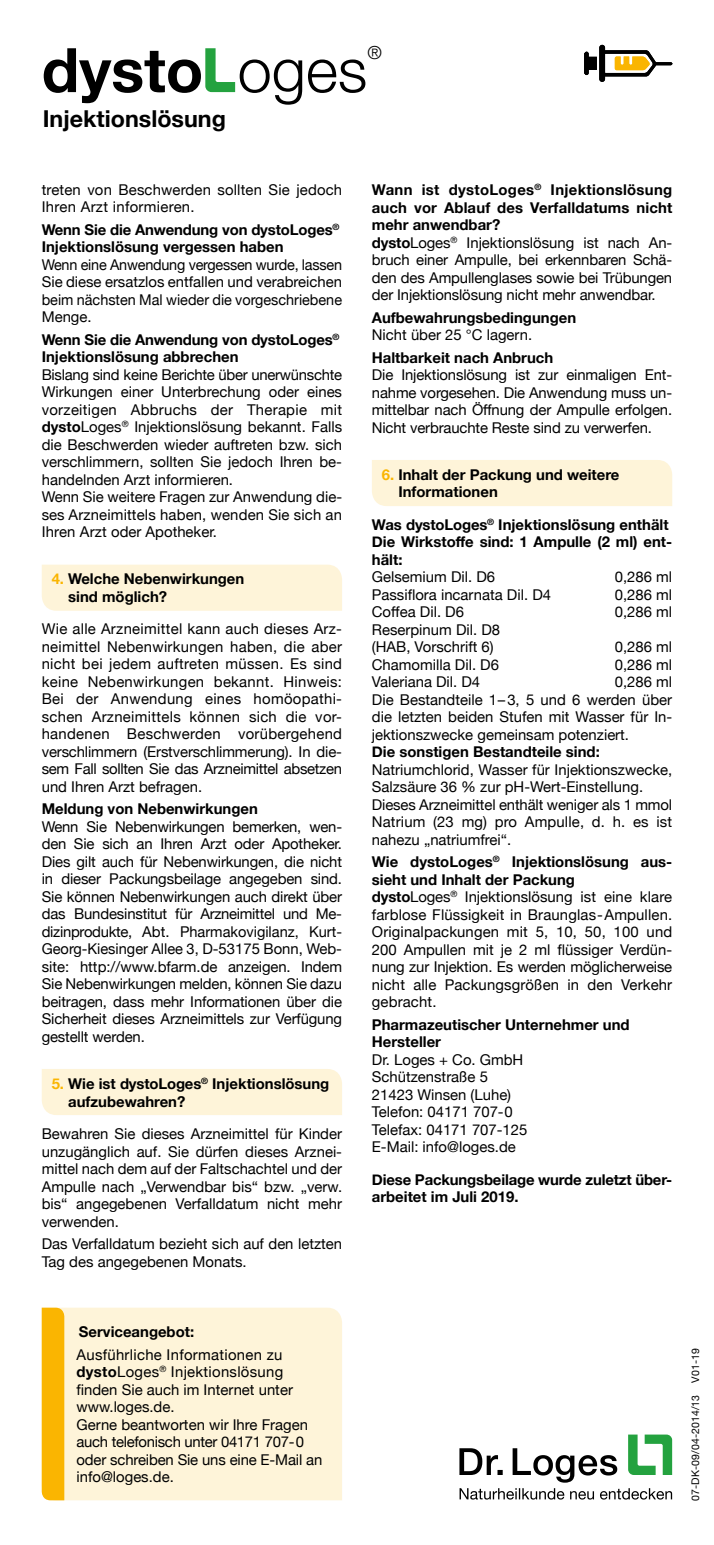
<style>
.page{position:relative;width:714px;height:1545px;background:#fff}
.page>*{position:absolute;margin:0;border:0;box-sizing:border-box;transform-origin:0 0}
.t1{font:700 61.43px "Helvetica Neue";color:#000}
.t2{font:700 23.28px "Helvetica Neue";color:#000}
.t3{font:300 18.03px "Helvetica Neue";color:#000}
.t4{font:14.88px/17.5px "Helvetica Neue";color:#000}
.t5{font:700 14.88px/17.5px "Helvetica Neue";color:#000}
.t6{font:10.5px "Helvetica Neue";letter-spacing:.01em;color:#000}
.s1{font-weight:300}
.s2{font-weight:700}
.s3{color:#fab501}
</style>
<div class="page">
<div style="left:372px;top:460px;width:300px;height:46px;background:#fef4d9"></div>
<div style="left:42px;top:565px;width:300px;height:46px;background:#fef4d9"></div>
<div style="left:42px;top:1069px;width:300px;height:46px;background:#fef4d9"></div>
<svg style="left:459px;top:1448px;width:158px;height:34px"></svg>
<svg style="left:459px;top:1488px;width:213px;height:11px"></svg>
<svg style="left:628px;top:1434px;width:44px;height:41px"></svg>
<div style="left:64px;top:1307px;width:278px;height:193px;background:#fef4d9"></div>
<div style="left:42px;top:1307px;width:22px;height:193px;background:#fab501"></div>
<svg style="left:584px;top:45px;width:88px;height:37px"></svg>
<svg style="left:205px;top:48px;width:30px;height:44px"></svg>
<h1 class="t1" style="left:42px;top:22px;width:327px">dysto <span class="s1">oges</span></h1>
<p class="t3" style="left:367px;top:38px;width:16px">®</p>
<h2 class="t2" style="left:43px;top:101px;width:185px">Injektionslösung</h2>
<p class="t4" style="left:42px;top:182px;width:302px">treten von Beschwerden sollten Sie jedoch<br>Ihren Arzt informieren.</p>
<p class="t5" style="left:42px;top:221px;width:299px">Wenn Sie die Anwendung von dystoLoges<sup>®<br></sup>Injektionslösung vergessen haben</p>
<p class="t4" style="left:42px;top:257px;width:302px;text-align:justify">Wenn eine Anwendung vergessen wurde, lassen Sie diese ersatzlos entfallen und verabreichen beim nächsten Mal wieder die vorgeschriebene Menge.</p>
<p class="t5" style="left:42px;top:331px;width:299px">Wenn Sie die Anwendung von dystoLoges<sup>®<br></sup>Injektionslösung abbrechen</p>
<p class="t4" style="left:42px;top:366px;width:302px">Bislang sind keine Berichte über unerwünschte Wirkungen einer Unterbrechung oder eines vorzeitigen Abbruchs der Therapie mit <span class="s2">dysto</span>Loges<sup>®</sup> Injektionslösung bekannt. Falls die Beschwerden wieder auftreten bzw. sich verschlimmern, sollten Sie jedoch Ihren be&shy;handelnden Arzt informieren.<br>Wenn Sie weitere Fragen zur Anwendung die&shy;ses Arzneimittels haben, wenden Sie sich an Ihren Arzt oder Apotheker.</p>
<p class="t5" style="left:68px;top:571px;width:177px;text-indent:-17px"><span class="s3">4.</span> Welche Nebenwirkungen sind möglich?</p>
<p class="t4" style="left:42px;top:621px;width:302px;text-align:justify">Wie alle Arzneimittel kann auch dieses Arz&shy;neimittel Nebenwirkungen haben, die aber nicht bei jedem auftreten müssen. Es sind keine Nebenwirkungen bekannt. Hinweis:<br>Bei der Anwendung eines homöopathi&shy;schen Arzneimittels können sich die vor&shy;handenen Beschwerden vorübergehend verschlimmern (Erstverschlimmerung). In die&shy;sem Fall sollten Sie das Arzneimittel absetzen und Ihren Arzt befragen.</p>
<p class="t5" style="left:42px;top:801px;width:217px">Meldung von Nebenwirkungen</p>
<p class="t4" style="left:42px;top:818px;width:302px;text-align:justify">Wenn Sie Nebenwirkungen bemerken, wen&shy;den Sie sich an Ihren Arzt oder Apotheker.<br>Dies gilt auch für Nebenwirkungen, die nicht in dieser Packungsbeilage angegeben sind.<br>Sie können Nebenwirkungen auch direkt über das Bundesinstitut für Arzneimittel und Me&shy;dizinprodukte, Abt. Pharmakovigilanz, Kurt-Georg-Kiesinger Allee 3, D-53175 Bonn, Web&shy;site: http://www.bfarm.de anzeigen. Indem Sie Nebenwirkungen melden, können Sie dazu beitragen, dass mehr Informationen über die Sicherheit dieses Arzneimittels zur Verfügung gestellt werden.</p>
<p class="t5" style="left:68px;top:1075px;width:262px;text-indent:-17px"><span class="s3">5.</span> Wie ist dystoLoges<sup>®</sup> Injektionslösung aufzubewahren?</p>
<p class="t4" style="left:42px;top:1126px;width:302px;text-align:justify">Bewahren Sie dieses Arzneimittel für Kinder unzugänglich auf. Sie dürfen dieses Arznei&shy;mittel nach dem auf der Faltschachtel und der Ampulle nach „Verwendbar bis“ bzw. „verw. bis“ angegebenen Verfalldatum nicht mehr verwenden.</p>
<p class="t4" style="left:42px;top:1236px;width:302px">Das Verfalldatum bezieht sich auf den letzten<br>Tag des angegebenen Monats.</p>
<p class="t4" style="left:372px;top:182px;width:302px"><span class="s2">Wann ist dystoLoges</span><sup>®</sup> <span class="s2">Injektionslösung auch vor Ablauf des Verfalldatums nicht mehr anwendbar?<br>dysto</span>Loges<sup>®</sup> Injektionslösung ist nach An&shy;bruch einer Ampulle, bei erkennbaren Schä&shy;den des Ampullenglases sowie bei Trübungen der Injektionslösung nicht mehr anwendbar.</p>
<p class="t5" style="left:372px;top:309px;width:206px">Aufbewahrungsbedingungen</p>
<p class="t4" style="left:372px;top:327px;width:162px">Nicht über 25 °C lagern.</p>
<p class="t5" style="left:372px;top:349px;width:183px">Haltbarkeit nach Anbruch</p>
<p class="t4" style="left:372px;top:367px;width:302px;text-align:justify">Die Injektionslösung ist zur einmaligen Ent&shy;nahme vorgesehen. Die Anwendung muss un&shy;mittelbar nach Öffnung der Ampulle erfolgen.<br>Nicht verbrauchte Reste sind zu verwerfen.</p>
<p class="t5" style="left:398px;top:466px;width:222px;text-indent:-17px"><span class="s3">6.</span> Inhalt der Packung und weitere<br>Informationen</p>
<p class="t5" style="left:372px;top:516px;width:302px">Was dystoLoges<sup>®</sup> Injektionslösung enthält<br>Die Wirkstoffe sind: 1 Ampulle (2 ml) ent&shy;hält:</p>
<p class="t4" style="left:372px;top:569px;width:125px">Gelsemium Dil. D6</p>
<p class="t4" style="left:614px;top:569px;width:59px">0,286 ml</p>
<p class="t4" style="left:372px;top:586px;width:181px">Passiflora incarnata Dil. D4</p>
<p class="t4" style="left:614px;top:586px;width:59px">0,286 ml</p>
<p class="t4" style="left:372px;top:604px;width:94px">Coffea Dil. D6</p>
<p class="t4" style="left:614px;top:604px;width:59px">0,286 ml</p>
<p class="t4" style="left:372px;top:621px;width:130px">Reserpinum Dil. D8 (HAB, Vorschrift 6)</p>
<p class="t4" style="left:614px;top:639px;width:59px">0,286 ml</p>
<p class="t4" style="left:372px;top:656px;width:129px">Chamomilla Dil. D6</p>
<p class="t4" style="left:614px;top:656px;width:59px">0,286 ml</p>
<p class="t4" style="left:372px;top:674px;width:110px">Valeriana Dil. D4</p>
<p class="t4" style="left:372px;top:674px;width:302px;text-align:justify;text-indent:243px">0,286 ml Die Bestandteile 1– 3, 5 und 6 werden über die letzten beiden Stufen mit Wasser für In&shy;jektionszwecke gemeinsam potenziert.</p>
<p class="t5" style="left:372px;top:743px;width:229px">Die sonstigen Bestandteile sind:</p>
<p class="t4" style="left:372px;top:761px;width:302px">Natriumchlorid, Wasser für Injektionszwecke, Salzsäure 36 % zur pH-Wert-Einstellung.<br>Dieses Arzneimittel enthält weniger als 1 mmol Natrium (23 mg) pro Ampulle, d. h. es ist nahezu „natriumfrei“.</p>
<p class="t4" style="left:372px;top:854px;width:302px"><span class="s2">Wie dystoLoges</span><sup>®</sup> <span class="s2">Injektionslösung aus&shy;sieht und Inhalt der Packung<br>dysto</span>Loges<sup>®</sup> Injektionslösung ist eine klare farblose Flüssigkeit in Braunglas- Ampullen.<br>Originalpackungen mit 5, 10, 50, 100 und 200 Ampullen mit je 2 ml flüssiger Verdün&shy;nung zur Injektion. Es werden möglicherweise nicht alle Packungsgrößen in den Verkehr gebracht.</p>
<p class="t5" style="left:372px;top:1016px;width:259px">Pharmazeutischer Unternehmer und<br>Hersteller</p>
<p class="t4" style="left:372px;top:1051px;width:157px">Dr. Loges + Co. GmbH<br>Schützenstraße 5<br>21423 Winsen (Luhe)<br>Telefon: 04171 707- 0<br>Telefax: 04171 707-125<br>E-Mail: info@loges.de</p>
<p class="t5" style="left:372px;top:1171px;width:302px">Diese Packungsbeilage wurde zuletzt über&shy;arbeitet im Juli 2019.</p>
<p class="t5" style="left:79px;top:1324px;width:117px">Serviceangebot:</p>
<p class="t4" style="left:76px;top:1347px;width:247px">Ausführliche Informationen zu <span class="s2">dysto</span>Loges<sup>®</sup> Injektionslösung finden Sie auch im Internet unter www.loges.de.<br>Gerne beantworten wir Ihre Fragen auch telefonisch unter 04171 707- 0 oder schreiben Sie uns eine E-Mail an info@loges.de.</p>
<p class="t6" style="left:687px;top:1500px;width:154px;rotate:-90deg">07-DK-09/04-2014/13 V01-19</p>
</div>
